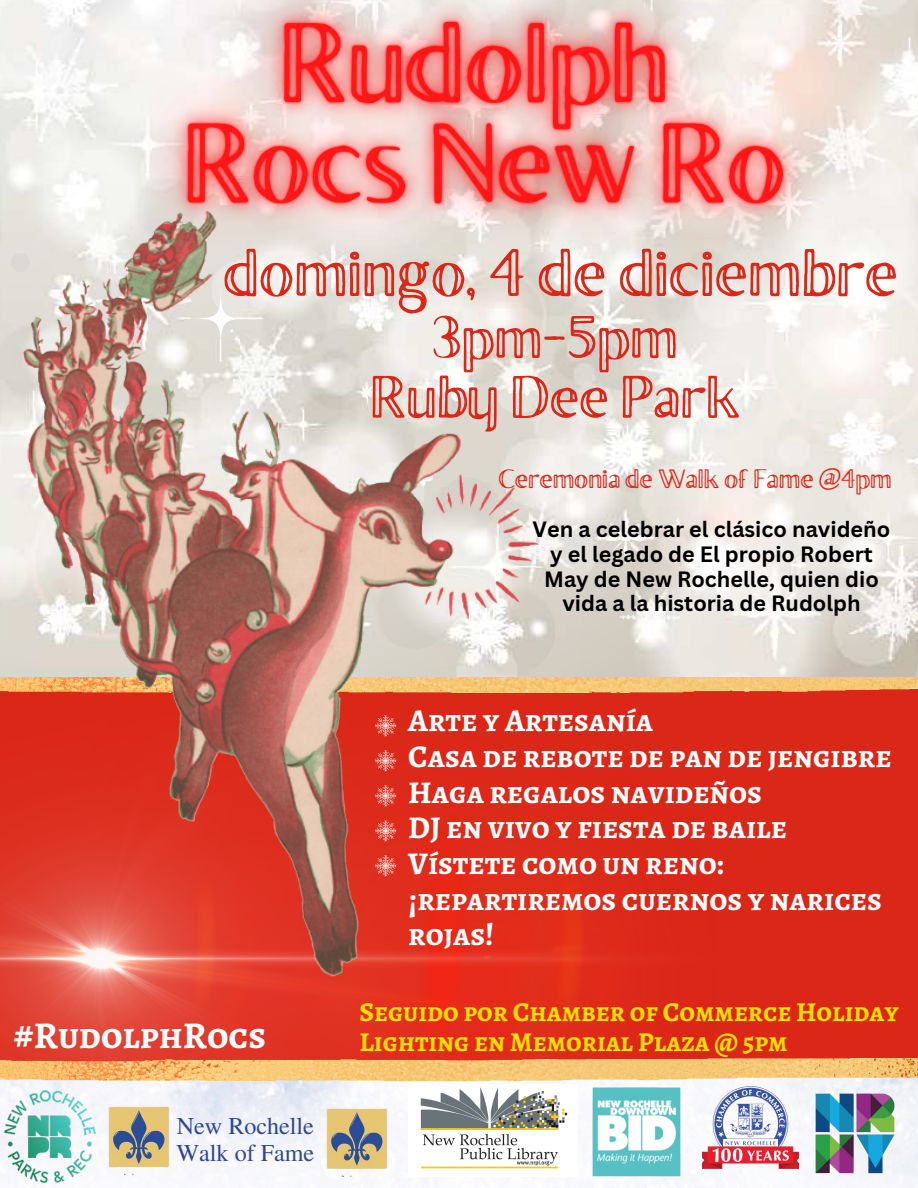
<style>
.page{position:relative;width:918px;height:1188px;background:#db2718}
.page>*{position:absolute;margin:0;border:0;box-sizing:border-box;transform-origin:0 0}
.t1{font:66.45px "Brixton Sans TC Outline";color:#db2718}
.t2{font:59.4px/59.7px "Brixton Sans TC Outline";color:#db2718;text-align:center}
.t3{font:700 37.8px "Alegreya SC";color:#fff}
.t4{font:700 31.65px/35.7px "Alegreya SC";color:#fff}
.t5{font:700 27.3px/30.6px "Alegreya SC";color:#ffde00}
.t6{font:26.7px "Brixton Sans TC Outline";color:#db2718}
.t7{font:24.15px/27px "Te X Gyre Termes";color:#314693}
.t8{font:700 21.6px/24.8px "Canva Sans";color:#000;text-align:center}
</style>
<div class="page">
<img style="left:0;top:982px;width:578px;height:76px">
<img style="left:42px;top:0;width:52px;height:171px">
<img style="left:782px;top:0;width:136px;height:635px">
<img style="left:0;top:0;width:42px;height:171px">
<img style="left:742px;top:319px;width:40px;height:358px">
<img style="left:779px;top:635px;width:139px;height:42px">
<img style="left:742px;top:677px;width:176px;height:15px">
<img style="left:129px;top:1080px;width:789px;height:108px">
<img style="left:129px;top:1058px;width:789px;height:22px">
<img style="left:589px;top:1085px;width:95px;height:94px">
<img style="left:0;top:1057px;width:129px;height:131px">
<img style="left:408px;top:1085px;width:169px;height:91px">
<img style="left:703px;top:1079px;width:96px;height:96px">
<img style="left:793px;top:1086px;width:125px;height:95px">
<img style="left:0;top:171px;width:742px;height:811px">
<img style="left:105px;top:1085px;width:74px;height:90px">
<img style="left:94px;top:0;width:782px;height:319px">
<img style="left:322px;top:1086px;width:75px;height:90px">
<svg style="left:375px;top:750px;width:21px;height:22px"></svg>
<svg style="left:375px;top:785px;width:21px;height:22px"></svg>
<svg style="left:375px;top:855px;width:21px;height:22px"></svg>
<svg style="left:375px;top:820px;width:21px;height:22px"></svg>
<h1 class="t1" style="left:224px;top:249px;width:675px">domingo, 4 de diciembre</h1>
<h2 class="t2" style="left:370px;top:315px;width:370px">3pm-5pm<br>Ruby Dee Park</h2>
<p class="t6" style="left:499px;top:469px;width:395px">Ceremonia de Walk of Fame @4pm</p>
<p class="t8" style="left:533px;top:516px;width:359px">Ven a celebrar el clásico navideño y el legado de El propio Robert<br>May de New Rochelle, quien dio vida a la historia de Rudolph</p>
<p class="t3" style="left:14px;top:1010px;width:254px">#RudolphRocs</p>
<p class="t7" style="left:177px;top:1111px;width:139px">New Rochelle<br>Walk of Fame</p>
<p class="t4" style="left:408px;top:703px;width:485px">Arte y Artesanía<br>Casa de rebote de pan de jengibre<br>Haga regalos navideños<br>DJ en vivo y fiesta de baile<br>Vístete como un reno: ¡repartiremos cuernos y narices rojas!</p>
<p class="t5" style="left:359px;top:996px;width:541px">Seguido por Chamber of Commerce Holiday<br>Lighting en Memorial Plaza @ 5pm</p>
</div>
